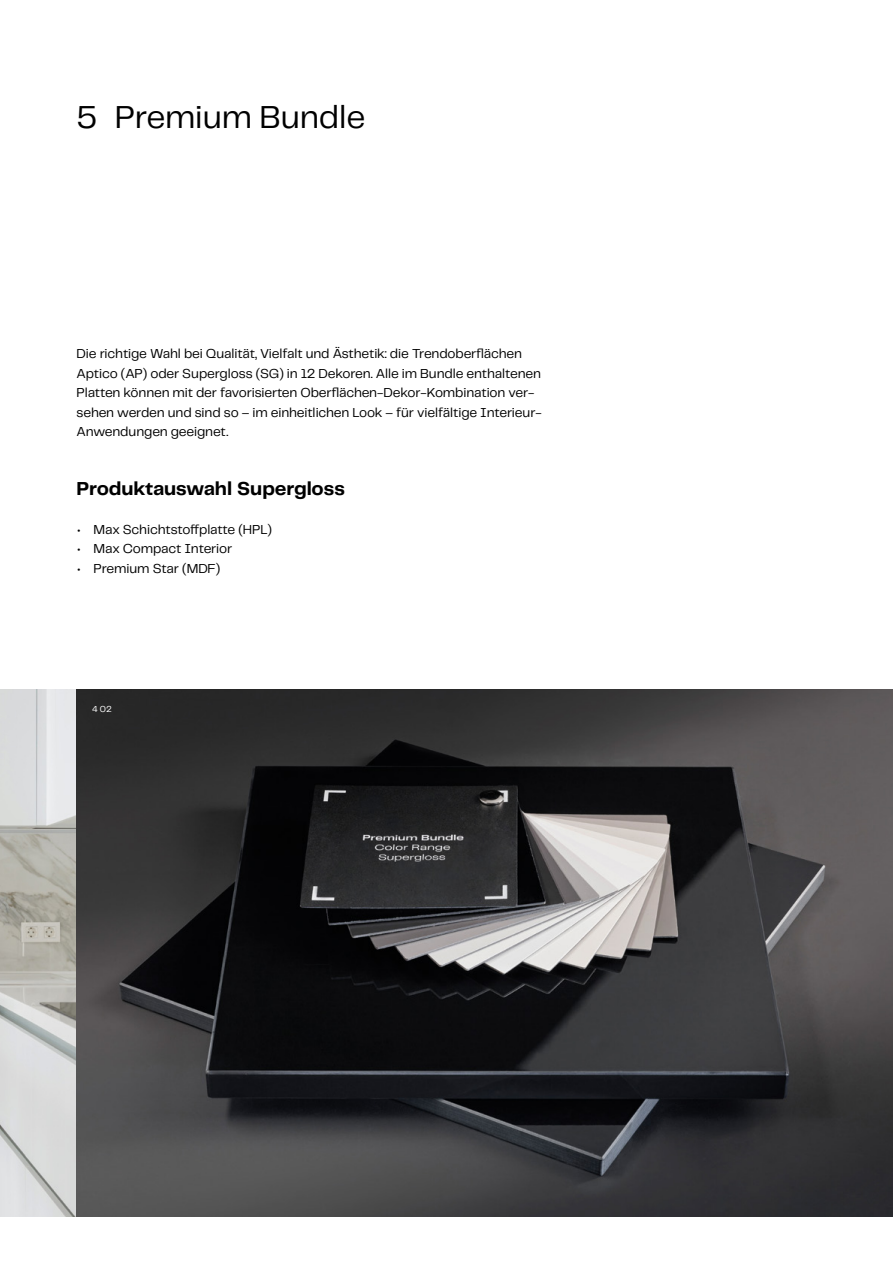
<style>
.page{position:relative;width:893px;height:1263px;background:#fff}
.page>*{position:absolute;margin:0;border:0;box-sizing:border-box;transform-origin:0 0}
.t1{font:33px "Telegraf";letter-spacing:-.01em;color:#000}
.t2{font:700 19.5px "Telegraf";letter-spacing:-.005em;color:#000}
.t3{font:13.5px/19.5px "Telegraf";letter-spacing:-.01em;color:#000}
.t4{font:9px "Telegraf";color:#fff}
</style>
<div class="page">
<img style="left:0;top:689px;width:893px;height:527px">
<h1 class="t1" style="left:77px;top:94px;width:290px">5 Premium Bundle</h1>
<p class="t3" style="left:77px;top:343px;width:467px">Die richtige Wahl bei Qualität, Vielfalt und Ästhetik: die Trendoberflächen Aptico (AP) oder Supergloss (SG) in 12 Dekoren. Alle im Bundle enthaltenen Platten können mit der favorisierten Oberflächen-Dekor-Kombination ver&shy;sehen werden und sind so – im einheitlichen Look – für vielfältige Interieur-Anwendungen geeignet.</p>
<h2 class="t2" style="left:77px;top:475px;width:270px">Produktauswahl Supergloss</h2>
<p class="t3" style="left:77px;top:519px;width:197px">• Max Schichtstoffplatte (HPL)</p>
<p class="t3" style="left:77px;top:538px;width:157px">• Max Compact Interior</p>
<p class="t3" style="left:77px;top:558px;width:145px">• Premium Star (MDF)</p>
<p class="t4" style="left:92px;top:703px;width:21px">4 02</p>
</div>
